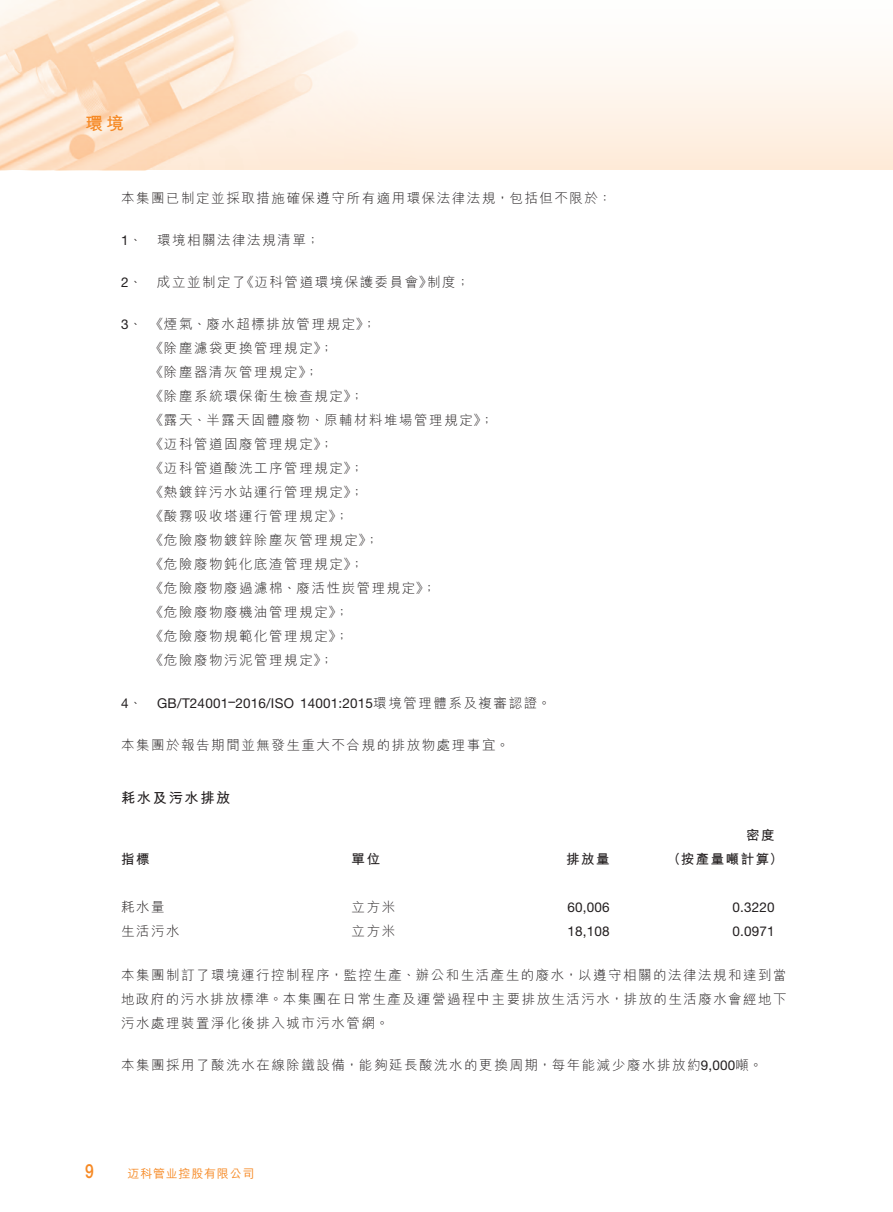
<style>
.page{position:relative;width:893px;height:1212px;background:#fff}
.page>*{position:absolute;margin:0;border:0;box-sizing:border-box;transform-origin:0 0}
.t1{font:500 19.5px "Helvetica Neue LT Std";color:#f68924;scale:.8 1}
.t2{font:700 18px "M Hei HK";color:#f68924}
._04___H2{font:700 14.25px "M Hei HK";letter-spacing:.115em;color:#231f20}
._12___P2{font:300 13.5px/24px "M Hei HK";letter-spacing:.115em;color:#231f20;text-align:justify}
._13_____P4{font:300 13.5px "M Hei HK";letter-spacing:.115em;color:#231f20}
._08____IN2{font:300 13.5px "M Hei HK";letter-spacing:.115em;color:#231f20}
._08____IN2-2{font:13.5px "Helvetica Neue LT Std";letter-spacing:.015em;color:#231f20}
._12___P2-2{font:13.5px "Helvetica Neue LT Std";letter-spacing:.015em;color:#231f20}
._12___P2-3{font:700 13.5px/24px "M Hei HK";letter-spacing:.115em;color:#231f20}
._15_Table_Stub{font:300 13.5px "M Hei HK";letter-spacing:.115em;color:#231f20}
._15_Table_Stub-2{font:700 13.5px "M Hei HK";color:#231f20}
.t3{font:500 12px "M Hei HK";letter-spacing:.065em;color:#f68924}
.s1{font-family:"Helvetica Neue LT Std";font-weight:400}
.s2{font-family:"M Hei HKS"}
.s3{font-family:"M Hei HK";font-weight:300}
</style>
<div class="page">
<div style="left:0;top:0;width:893px;height:170px;background:linear-gradient(to bottom,#feffff,#feecda)"></div>
<img style="left:0;top:0;width:417px;height:170px">
<h2 class="t2" style="left:85px;top:110px;width:40px">環境</h2>
<p class="_12___P2" style="left:121px;top:186px;width:492px">本集團已制定並採取措施確保遵守所有適用環保法律法規，包括但不限於：</p>
<p class="_08____IN2" style="left:157px;top:234px;width:164px">環境相關法律法規清單;</p>
<p class="_08____IN2" style="left:121px;top:234px;width:23px">、<span class="s1">1</span></p>
<p class="_08____IN2" style="left:241px;top:276px;width:193px">《<span class="s2">邁</span>科管道環境保護委員會》</p>
<p class="_08____IN2" style="left:427px;top:276px;width:44px">制度;</p>
<p class="_08____IN2" style="left:157px;top:276px;width:90px">成立並制定了</p>
<p class="_08____IN2" style="left:121px;top:276px;width:23px">、<span class="s1">2</span></p>
<p class="_08____IN2" style="left:121px;top:318px;width:256px"><span class="s1">3</span>、《煙氣、廢水超標排放管理規定 ;《</p>
<p class="_13_____P4" style="left:150px;top:342px;width:185px">《除塵濾袋更換管理規定 ;《</p>
<p class="_13_____P4" style="left:150px;top:366px;width:170px">《除塵器清灰管理規定 ;《</p>
<p class="_13_____P4" style="left:150px;top:390px;width:215px">《除塵系統環保衛生檢查規定 ;《</p>
<p class="_13_____P4" style="left:150px;top:414px;width:345px">《露天、半露天固體廢物、原輔材料堆場管理規定 ;《</p>
<p class="_13_____P4" style="left:150px;top:438px;width:185px">《<span class="s2">邁</span>科管道固廢管理規定 ;《</p>
<p class="_13_____P4" style="left:150px;top:462px;width:215px">《<span class="s2">邁</span>科管道酸洗工序管理規定 ;《</p>
<p class="_13_____P4" style="left:150px;top:486px;width:215px">《熱鍍鋅污水站運行管理規定 ;《</p>
<p class="_13_____P4" style="left:150px;top:510px;width:200px">《酸霧吸收塔運行管理規定 ;《</p>
<p class="_13_____P4" style="left:150px;top:534px;width:230px">《危險廢物鍍鋅除塵灰管理規定 ;《</p>
<p class="_13_____P4" style="left:150px;top:558px;width:215px">《危險廢物鈍化底渣管理規定 ;《</p>
<p class="_13_____P4" style="left:150px;top:582px;width:287px">《危險廢物廢過濾棉、廢活性炭管理規定 ;《</p>
<p class="_13_____P4" style="left:150px;top:606px;width:200px">《危險廢物廢機油管理規定 ;《</p>
<p class="_13_____P4" style="left:150px;top:630px;width:200px">《危險廢物規範化管理規定 ;《</p>
<p class="_13_____P4" style="left:150px;top:654px;width:185px">《危險廢物污泥管理規定 ;《</p>
<p class="_08____IN2-2" style="left:157px;top:695px;width:395px">GB T/ 24001–2016/ISO 14001:2015<span class="s3">環境管理體系及複審認證。</span></p>
<p class="_08____IN2-2" style="left:121px;top:695px;width:23px">4<span class="s3">、</span></p>
<p class="_12___P2" style="left:121px;top:732px;width:390px">本集團於報告期間並無發生重大不合規的排放物處理事宜。</p>
<p class="_04___H2" style="left:121px;top:787px;width:111px">耗水及污水排放</p>
<p class="_15_Table_Stub-2" style="left:121px;top:849px;width:30px">指標</p>
<p class="_15_Table_Stub" style="left:121px;top:900px;width:45px">耗水量</p>
<p class="_15_Table_Stub-2" style="left:352px;top:849px;width:30px">單位</p>
<p class="_15_Table_Stub" style="left:352px;top:900px;width:45px">立方米</p>
<p class="_12___P2-3" style="left:566px;top:845px;width:45px">排放量</p>
<p class="_12___P2-2" style="left:567px;top:899px;width:44px">60,006</p>
<p class="_12___P2-3" style="left:667px;top:821px;width:118px;text-indent:79px">密度（按產量噸計算(</p>
<p class="_12___P2-2" style="left:732px;top:899px;width:44px">0.3220</p>
<p class="_15_Table_Stub" style="left:352px;top:924px;width:45px">立方米</p>
<p class="_15_Table_Stub" style="left:121px;top:924px;width:60px">生活污水</p>
<p class="_12___P2" style="left:121px;top:963px;width:667px">本集團制訂了環境運行控制程序，監控生產、辦公和生活產生的廢水，以遵守相關的法律法規和達到當地政府的污水排放標準。本集團在日常生產及運營過程中主要排放生活污水，排放的生活廢水會經地下污水處理裝置淨化後排入城市污水管網。</p>
<p class="_12___P2" style="left:121px;top:1053px;width:643px">本集團採用了酸洗水在線除鐵設備，能夠延長酸洗水的更換周期，每年能減少廢水排放約<span class="s1">9,000</span>噸。</p>
<p class="_12___P2-2" style="left:567px;top:923px;width:44px">18,108</p>
<p class="_12___P2-2" style="left:732px;top:923px;width:44px">0.0971</p>
<h1 class="t1" style="left:85px;top:1159px;width:12px">9</h1>
<p class="t3" style="left:128px;top:1165px;width:128px"><span class="s2">邁</span>科管业控股有限公司</p>
</div>
